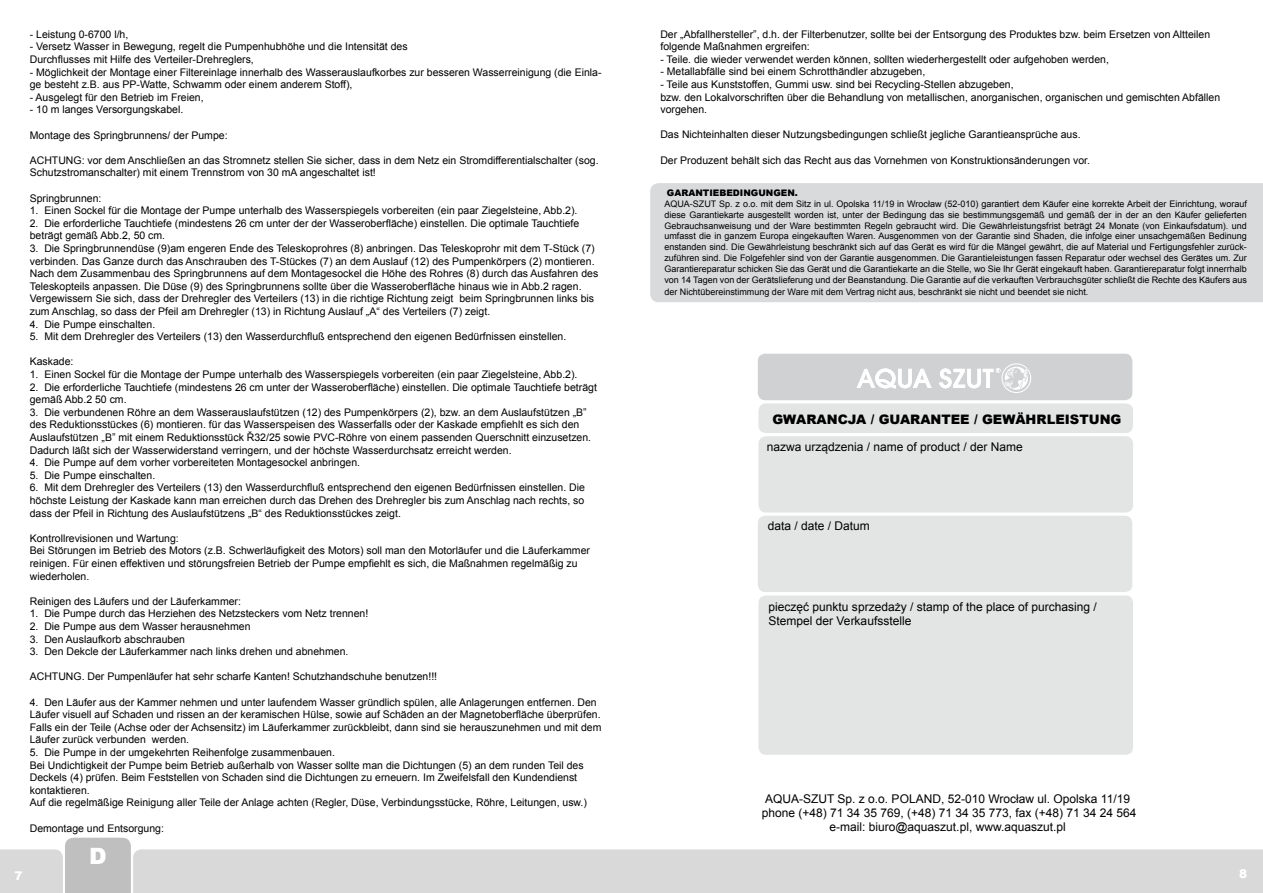
<style>
.page{position:relative;width:1263px;height:893px;background:#fff}
.page>*{position:absolute;margin:0;border:0;box-sizing:border-box;transform-origin:0 0}
.t1{font:900 22.5px "Arial";color:#fff}
.t2{font:900 13.05px "Arial";color:#000}
.t3{font:12px/14.4px "Arial";color:#000}
.t4{font:900 12px "Arial";color:#fff}
.t5{font:10.5px/12.6px "Arial";color:#000}
.t6{font:9px/10.8px "Arial";color:#000;text-align:justify}
.t7{font:900 9px "Arial";color:#000}
</style>
<div class="page">
<svg style="left:0;top:838px;width:131px;height:55px;background:#d0d0d0"></svg>
<div style="left:133px;top:849px;width:1130px;height:44px;background:#d9d9d9"></div>
<div style="left:758px;top:436px;width:375px;height:77px;background:#e3e4e4;border-radius:7px"></div>
<div style="left:758px;top:354px;width:374px;height:46px;background:#d0d1d2;border-radius:7px"></div>
<div style="left:758px;top:516px;width:374px;height:76px;background:#e3e4e4;border-radius:7px"></div>
<div style="left:758px;top:595px;width:375px;height:160px;background:#e3e4e4;border-radius:7px"></div>
<div style="left:758px;top:403px;width:375px;height:30px;background:#e3e4e4;border-radius:7px"></div>
<svg style="left:856px;top:368px;width:75px;height:20px"></svg>
<svg style="left:939px;top:363px;width:93px;height:30px"></svg>
<div style="left:650px;top:183px;width:613px;height:119px;background:#d9dadb"></div>
<p class="t5" style="left:30px;top:28px;width:100px">- Leistung 0-6700 l/h,</p>
<p class="t5" style="left:30px;top:40px;width:379px">- Versetz Wasser in Bewegung, regelt die Pumpenhubhöhe und die Intensität des<br>Durchflusses mit Hilfe des Verteiler-Drehreglers,</p>
<p class="t5" style="left:30px;top:66px;width:573px">- Möglichkeit der Montage einer Filtereinlage innerhalb des Wasserauslaufkorbes zur besseren Wasserreinigung (die Einla&shy;ge besteht z.B. aus PP-Watte, Schwamm oder einem anderem Stoff),</p>
<p class="t5" style="left:30px;top:91px;width:175px">- Ausgelegt für den Betrieb im Freien,</p>
<p class="t5" style="left:30px;top:103px;width:155px">- 10 m langes Versorgungskabel.</p>
<p class="t5" style="left:30px;top:129px;width:199px">Montage des Springbrunnens/ der Pumpe:</p>
<p class="t5" style="left:30px;top:154px;width:570px">ACHTUNG: vor dem Anschließen an das Stromnetz stellen Sie sicher, dass in dem Netz ein Stromdifferentialschalter (sog.<br>Schutzstromanschalter) mit einem Trennstrom von 30 mA angeschaltet ist!</p>
<p class="t5" style="left:30px;top:192px;width:73px">Springbrunnen:</p>
<p class="t5" style="left:30px;top:204px;width:549px">1. Einen Sockel für die Montage der Pumpe unterhalb des Wasserspiegels vorbereiten (ein paar Ziegelsteine, Abb.2).</p>
<p class="t5" style="left:30px;top:217px;width:551px">2. Die erforderliche Tauchtiefe (mindestens 26 cm unter der der Wasseroberfläche) einstellen. Die optimale Tauchtiefe beträgt gemäß Abb.2, 50 cm.</p>
<p class="t5" style="left:30px;top:242px;width:570px">3. Die Springbrunnendüse (9)am engeren Ende des Teleskoprohres (8) anbringen. Das Teleskoprohr mit dem T-Stück (7) verbinden. Das Ganze durch das Anschrauben des T-Stückes (7) an dem Auslauf (12) des Pumpenkörpers (2) montieren.<br>Nach dem Zusammenbau des Springbrunnens auf dem Montagesockel die Höhe des Rohres (8) durch das Ausfahren des Teleskopteils anpassen. Die Düse (9) des Springbrunnens sollte über die Wasseroberfläche hinaus wie in Abb.2 ragen.<br>Vergewissern Sie sich, dass der Drehregler des Verteilers (13) in die richtige Richtung zeigt beim Springbrunnen links bis zum Anschlag, so dass der Pfeil am Drehregler (13) in Richtung Auslauf „A“ des Verteilers (7) zeigt.</p>
<p class="t5" style="left:30px;top:318px;width:127px">4. Die Pumpe einschalten.</p>
<p class="t5" style="left:30px;top:330px;width:538px">5. Mit dem Drehregler des Verteilers (13) den Wasserdurchfluß entsprechend den eigenen Bedürfnissen einstellen.</p>
<p class="t5" style="left:30px;top:355px;width:45px">Kaskade:</p>
<p class="t5" style="left:30px;top:368px;width:549px">1. Einen Sockel für die Montage der Pumpe unterhalb des Wasserspiegels vorbereiten (ein paar Ziegelsteine, Abb.2).</p>
<p class="t5" style="left:30px;top:381px;width:569px">2. Die erforderliche Tauchtiefe (mindestens 26 cm unter der Wasseroberfläche) einstellen. Die optimale Tauchtiefe beträgt gemäß Abb.2 50 cm.</p>
<p class="t5" style="left:30px;top:406px;width:563px">3. Die verbundenen Röhre an dem Wasserauslaufstützen (12) des Pumpenkörpers (2), bzw. an dem Auslaufstützen „B” des Reduktionsstückes (6) montieren. für das Wasserspeisen des Wasserfalls oder der Kaskade empfiehlt es sich den Auslaufstützen „B” mit einem Reduktionsstück Ř32/25 sowie PVC-Röhre von einem passenden Querschnitt einzusetzen.<br>Dadurch läßt sich der Wasserwiderstand verringern, und der höchste Wasserdurchsatz erreicht werden.</p>
<p class="t5" style="left:30px;top:456px;width:332px">4. Die Pumpe auf dem vorher vorbereiteten Montagesockel anbringen.</p>
<p class="t5" style="left:30px;top:469px;width:127px">5. Die Pumpe einschalten.</p>
<p class="t5" style="left:30px;top:481px;width:557px;text-align:justify">6. Mit dem Drehregler des Verteilers (13) den Wasserdurchfluß entsprechend den eigenen Bedürfnissen einstellen. Die höchste Leistung der Kaskade kann man erreichen durch das Drehen des Drehregler bis zum Anschlag nach rechts, so dass der Pfeil in Richtung des Auslaufstützens „B“ des Reduktionsstückes zeigt.</p>
<p class="t5" style="left:30px;top:532px;width:562px">Kontrollrevisionen und Wartung:<br>Bei Störungen im Betrieb des Motors (z.B. Schwerläufigkeit des Motors) soll man den Motorläufer und die Läuferkammer reinigen. Für einen effektiven und störungsfreien Betrieb der Pumpe empfiehlt es sich, die Maßnahmen regelmäßig zu wiederholen.</p>
<p class="t5" style="left:30px;top:595px;width:213px">Reinigen des Läufers und der Läuferkammer:</p>
<p class="t5" style="left:30px;top:607px;width:340px">1. Die Pumpe durch das Herziehen des Netzsteckers vom Netz trennen!</p>
<p class="t5" style="left:30px;top:620px;width:222px">2. Die Pumpe aus dem Wasser herausnehmen</p>
<p class="t5" style="left:30px;top:633px;width:157px">3. Den Auslaufkorb abschrauben</p>
<p class="t5" style="left:30px;top:645px;width:320px">3. Den Dekcle der Läuferkammer nach links drehen und abnehmen.</p>
<p class="t5" style="left:30px;top:670px;width:409px">ACHTUNG. Der Pumpenläufer hat sehr scharfe Kanten! Schutzhandschuhe benutzen!!!</p>
<p class="t5" style="left:30px;top:696px;width:573px">4. Den Läufer aus der Kammer nehmen und unter laufendem Wasser gründlich spülen, alle Anlagerungen entfernen. Den Läufer visuell auf Schaden und rissen an der keramischen Hülse, sowie auf Schäden an der Magnetoberfläche überprüfen.<br>Falls ein der Teile (Achse oder der Achsensitz) im Läuferkammer zurückbleibt, dann sind sie herauszunehmen und mit dem Läufer zurück verbunden werden.</p>
<p class="t5" style="left:30px;top:746px;width:559px">5. Die Pumpe in der umgekehrten Reihenfolge zusammenbauen.<br>Bei Undichtigkeit der Pumpe beim Betrieb außerhalb von Wasser sollte man die Dichtungen (5) an dem runden Teil des Deckels (4) prüfen. Beim Feststellen von Schaden sind die Dichtungen zu erneuern. Im Zweifelsfall den Kundendienst kontaktieren.<br>Auf die regelmäßige Reinigung aller Teile der Anlage achten (Regler, Düse, Verbindungsstücke, Röhre, Leitungen, usw.)</p>
<p class="t5" style="left:30px;top:822px;width:136px">Demontage und Entsorgung:</p>
<p class="t4" style="left:14px;top:867px;width:10px">7</p>
<h1 class="t1" style="left:89px;top:839px;width:19px">D</h1>
<p class="t5" style="left:660px;top:28px;width:551px">Der „Abfallhersteller”, d.h. der Filterbenutzer, sollte bei der Entsorgung des Produktes bzw. beim Ersetzen von Altteilen folgende Maßnahmen ergreifen:</p>
<p class="t5" style="left:660px;top:53px;width:450px">- Teile. die wieder verwendet werden können, sollten wiederhergestellt oder aufgehoben werden,</p>
<p class="t5" style="left:660px;top:65px;width:266px">- Metallabfälle sind bei einem Schrotthändler abzugeben,</p>
<p class="t5" style="left:660px;top:78px;width:561px">- Teile aus Kunststoffen, Gummi usw. sind bei Recycling-Stellen abzugeben,<br>bzw. den Lokalvorschriften über die Behandlung von metallischen, anorganischen, organischen und gemischten Abfällen vorgehen.</p>
<p class="t5" style="left:660px;top:128px;width:422px">Das Nichteinhalten dieser Nutzungsbedingungen schließt jegliche Garantieansprüche aus.</p>
<p class="t5" style="left:660px;top:154px;width:431px">Der Produzent behält sich das Recht aus das Vornehmen von Konstruktionsänderungen vor.</p>
<p class="t7" style="left:667px;top:187px;width:132px">GARANTIEBEDINGUNGEN.</p>
<p class="t6" style="left:664px;top:199px;width:584px">AQUA-SZUT Sp. z o.o. mit dem Sitz in ul. Opolska 11/19 in Wrocław (52-010) garantiert dem Käufer eine korrekte Arbeit der Einrichtung, worauf diese Garantiekarte ausgestellt worden ist, unter der Bedingung das sie bestimmungsgemäß und gemäß der in der an den Käufer gelieferten Gebrauchsanweisung und der Ware bestimmten Regeln gebraucht wird. Die Gewährleistungsfrist beträgt 24 Monate (von Einkaufsdatum). und umfasst die in ganzem Europa eingekauften Waren. Ausgenommen von der Garantie sind Shaden, die infolge einer unsachgemäßen Bedinung enstanden sind. Die Gewährleistung beschränkt sich auf das Gerät es wird für die Mängel gewährt, die auf Material und Fertigungsfehler zurück&shy;zuführen sind. Die Folgefehler sind von der Garantie ausgenommen. Die Garantieleistungen fassen Reparatur oder wechsel des Gerätes um. Zur Garantiereparatur schicken Sie das Gerät und die Garantiekarte an die Stelle, wo Sie Ihr Gerät eingekauft haben. Garantiereparatur folgt innerrhalb von 14 Tagen von der Gerätslieferung und der Beanstandung. Die Garantie auf die verkauften Verbrauchsgüter schließt die Rechte des Käufers aus</p>
<p class="t6" style="left:664px;top:287px;width:425px">der Nichtübereinstimmung der Ware mit dem Vertrag nicht aus, beschränkt sie nicht und beendet sie nicht.</p>
<p class="t2" style="left:772px;top:410px;width:351px">GWARANCJA / GUARANTEE / GEWÄHRLEISTUNG</p>
<p class="t3" style="left:767px;top:440px;width:258px">nazwa urządzenia / name of product / der Name</p>
<p class="t3" style="left:768px;top:518px;width:104px">data / date / Datum</p>
<p class="t3" style="left:769px;top:599px;width:330px">pieczęć punktu sprzedaży / stamp of the place of purchasing /<br>Stempel der Verkaufsstelle</p>
<p class="t3" style="left:762px;top:791px;width:376px;text-align:center">AQUA-SZUT Sp. z o.o. POLAND, 52-010 Wrocław ul. Opolska 11/19 phone (+48) 71 34 35 769, (+48) 71 34 35 773, fax (+48) 71 34 24 564 e-mail: biuro@aquaszut.pl, www.aquaszut.pl</p>
<p class="t4" style="left:1239px;top:865px;width:10px">8</p>
</div>
